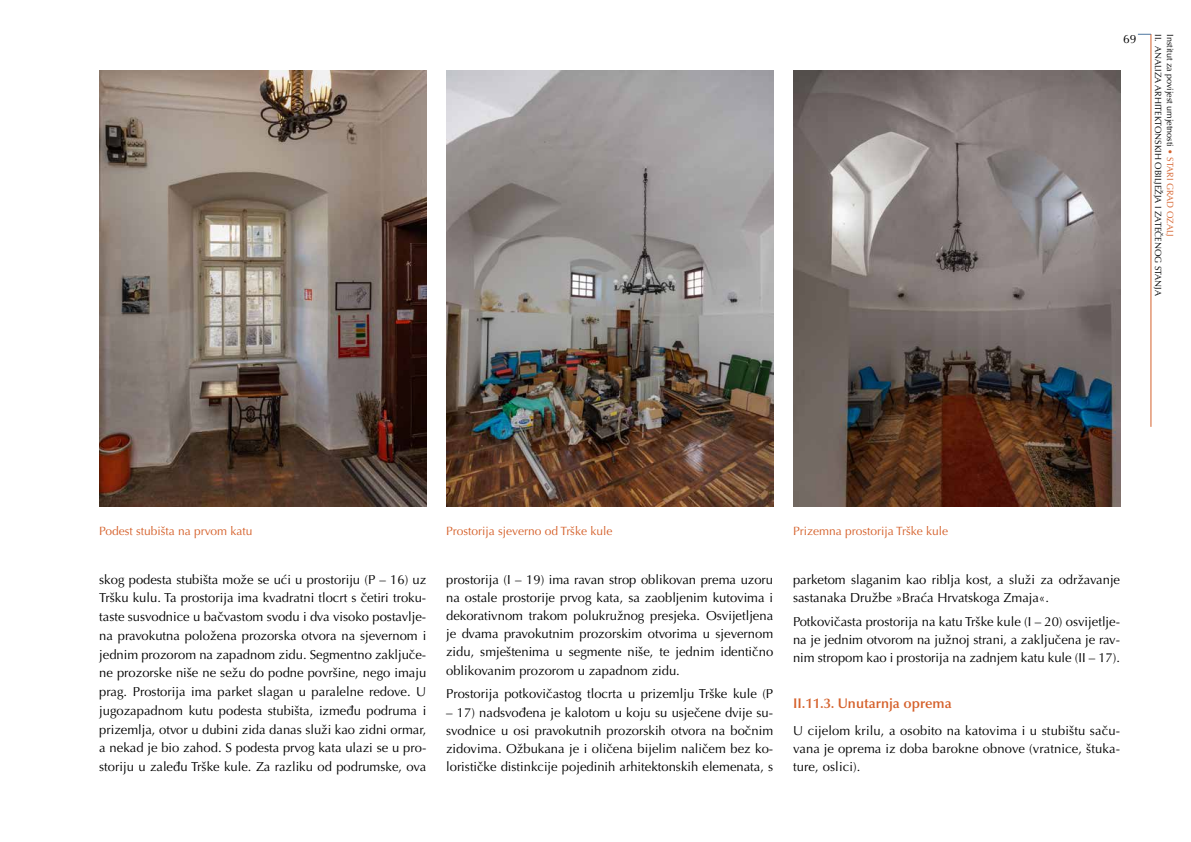
<style>
.page{position:relative;width:1191px;height:842px;background:#fff}
.page>*{position:absolute;margin:0;border:0;box-sizing:border-box;transform-origin:0 0}
.t1{font:600 14px "Optima LT Pro";color:#d5602a}
.t2{font:13px/18.7px "Optima LT Pro";color:#000;text-align:justify}
.t3{font:12px "Optima LT Pro";color:#d5602a}
.t4{font:12px "Optima LT Pro";color:#000}
.t5{font:9px/11.8px "Optima LT Pro";color:#000}
.s1{color:#d5602a}
</style>
<div class="page">
<hr style="left:1150px;top:34px;width:1px;height:393px;background:#d5602a">
<svg style="left:1137px;top:34px;width:14px;height:1px"></svg>
<img style="left:99px;top:71px;width:327px;height:436px">
<img style="left:446px;top:71px;width:327px;height:436px">
<img style="left:793px;top:71px;width:327px;height:436px">
<p class="t3" style="left:99px;top:524px;width:155px">Podest stubišta na prvom katu</p>
<p class="t3" style="left:446px;top:524px;width:168px">Prostorija sjeverno od Trške kule</p>
<p class="t3" style="left:793px;top:524px;width:156px">Prizemna prostorija Trške kule</p>
<p class="t4" style="left:1123px;top:31px;width:15px">69</p>
<p class="t5" style="left:1176px;top:34px;width:263px;rotate:90deg">Institut za povijest umjetnosti <span class="s1">• STARI GRAD OZALJ<br></span>II. ANALIZA ARHITEKTONSKIH OBILJEŽJA I ZATEČENOG STANJA</p>
<p class="t2" style="left:99px;top:570px;width:328px">skog podesta stubišta može se ući u prostoriju (P – 16) uz Tršku kulu. Ta prostorija ima kvadratni tlocrt s četiri troku&shy;taste susvodnice u bačvastom svodu i dva visoko postavlje&shy;na pravokutna položena prozorska otvora na sjevernom i jednim prozorom na zapadnom zidu. Segmentno zaključe&shy;ne prozorske niše ne sežu do podne površine, nego imaju prag. Prostorija ima parket slagan u paralelne redove. U jugozapadnom kutu podesta stubišta, između podruma i prizemlja, otvor u dubini zida danas služi kao zidni ormar, a nekad je bio zahod. S podesta prvog kata ulazi se u pro&shy;storiju u zaleđu Trške kule. Za razliku od podrumske, ova</p>
<p class="t2" style="left:446px;top:570px;width:328px;line-height:18.2px">prostorija (I – 19) ima ravan strop oblikovan prema uzoru na ostale prostorije prvog kata, sa zaobljenim kutovima i dekorativnom trakom polukružnog presjeka. Osvijetljena je dvama pravokutnim prozorskim otvorima u sjevernom zidu, smještenima u segmente niše, te jednim identično oblikovanim prozorom u zapadnom zidu.</p>
<p class="t2" style="left:446px;top:685px;width:328px">Prostorija potkovičastog tlocrta u prizemlju Trške kule (P</p>
<p class="t2" style="left:446px;top:703px;width:328px;line-height:18.2px">– 17) nadsvođena je kalotom u koju su usječene dvije su&shy;svodnice u osi pravokutnih prozorskih otvora na bočnim zidovima. Ožbukana je i oličena bijelim naličem bez ko&shy;lorističke distinkcije pojedinih arhitektonskih elemenata, s</p>
<p class="t2" style="left:793px;top:570px;width:328px;line-height:18.1px">parketom slaganim kao riblja kost, a služi za održavanje sastanaka Družbe »Braća Hrvatskoga Zmaja«.</p>
<p class="t2" style="left:793px;top:612px;width:328px;line-height:18.1px">Potkovičasta prostorija na katu Trške kule (I – 20) osvijetlje&shy;na je jednim otvorom na južnoj strani, a zaključena je rav&shy;nim stropom kao i prostorija na zadnjem katu kule (II – 17).</p>
<p class="t1" style="left:793px;top:695px;width:160px">II.11.3. Unutarnja oprema</p>
<p class="t2" style="left:793px;top:721px;width:328px;line-height:18.1px">U cijelom krilu, a osobito na katovima i u stubištu saču&shy;vana je oprema iz doba barokne obnove (vratnice, štuka&shy;ture, oslici).</p>
</div>
